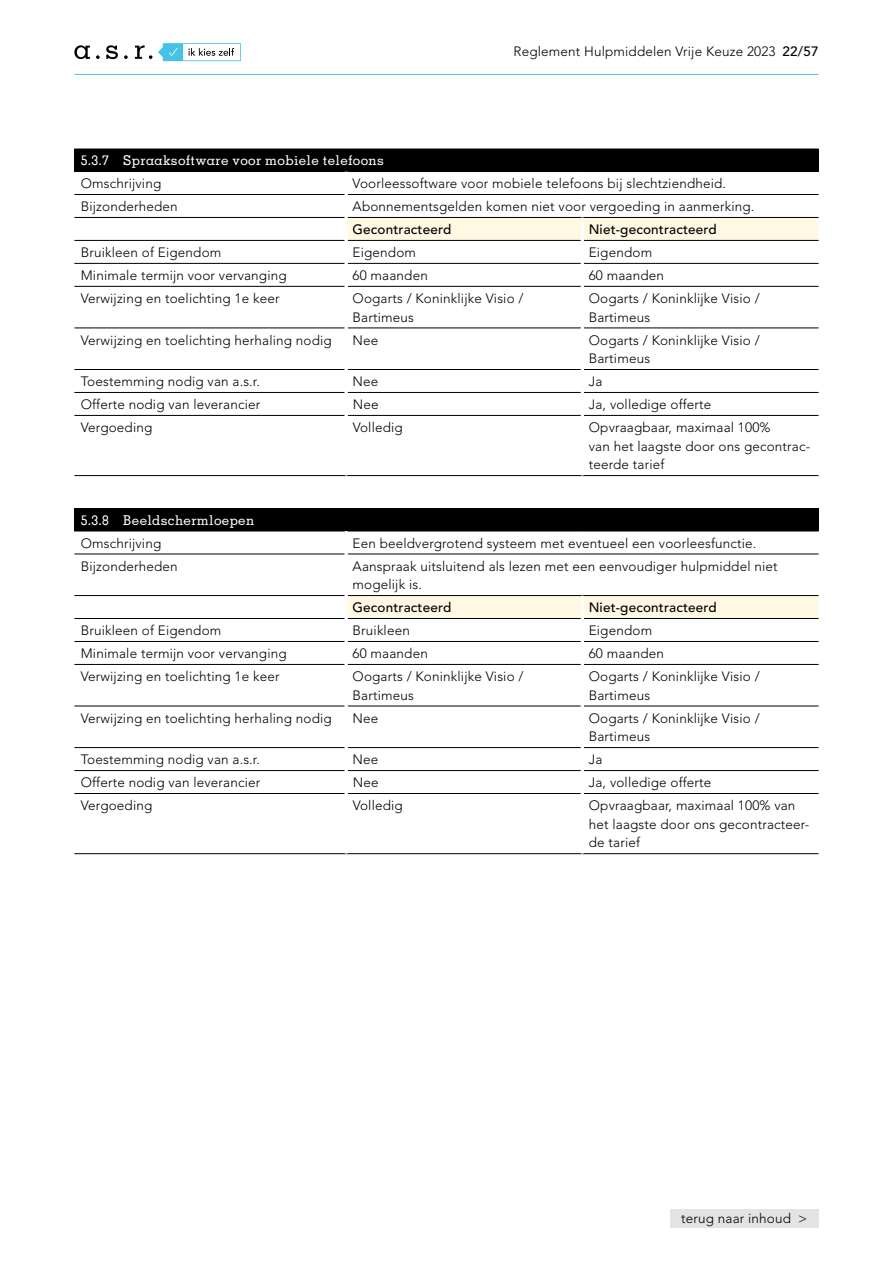
<style>
.page{position:relative;width:893px;height:1263px;background:#fff}
.page>*{position:absolute;margin:0;border:0;box-sizing:border-box;transform-origin:0 0}
.t1{font:300 13.5px/18.6px "Avenir LT Std";letter-spacing:.01em;color:#000}
.t2{font:500 13.5px "Avenir LT Std";letter-spacing:.01em;color:#000}
.t3{font:500 13.5px "Memphis LT Std";letter-spacing:.025em;color:#fff}
.s1{font-weight:500}
</style>
<div class="page">
<div style="left:670px;top:1209px;width:149px;height:19px;background:#e3e3e3"></div>
<div style="left:74px;top:149px;width:745px;height:23px;background:#000"></div>
<svg style="left:348px;top:216px;width:471px;height:112px"></svg>
<div style="left:348px;top:218px;width:471px;height:22px;background:#fff8e3"></div>
<hr style="left:74px;top:194px;width:271px;height:1px;background:#000">
<hr style="left:348px;top:194px;width:234px;height:1px;background:#000">
<hr style="left:582px;top:194px;width:237px;height:1px;background:#000">
<hr style="left:74px;top:217px;width:271px;height:1px;background:#000">
<hr style="left:348px;top:217px;width:234px;height:1px;background:#000">
<hr style="left:582px;top:217px;width:237px;height:1px;background:#000">
<hr style="left:74px;top:240px;width:271px;height:1px;background:#000">
<hr style="left:348px;top:240px;width:233px;height:1px;background:#000">
<hr style="left:584px;top:240px;width:235px;height:1px;background:#000">
<hr style="left:74px;top:263px;width:271px;height:1px;background:#000">
<hr style="left:348px;top:263px;width:233px;height:1px;background:#000">
<hr style="left:584px;top:263px;width:235px;height:1px;background:#000">
<hr style="left:74px;top:286px;width:271px;height:1px;background:#000">
<hr style="left:348px;top:286px;width:233px;height:1px;background:#000">
<hr style="left:584px;top:286px;width:235px;height:1px;background:#000">
<hr style="left:74px;top:328px;width:271px;height:1px;background:#000">
<hr style="left:348px;top:328px;width:233px;height:1px;background:#000">
<hr style="left:584px;top:328px;width:235px;height:1px;background:#000">
<hr style="left:74px;top:369px;width:271px;height:1px;background:#000">
<hr style="left:348px;top:369px;width:233px;height:1px;background:#000">
<hr style="left:584px;top:369px;width:235px;height:1px;background:#000">
<hr style="left:74px;top:392px;width:271px;height:1px;background:#000">
<hr style="left:348px;top:392px;width:233px;height:1px;background:#000">
<hr style="left:584px;top:392px;width:235px;height:1px;background:#000">
<hr style="left:74px;top:415px;width:271px;height:1px;background:#000">
<hr style="left:348px;top:415px;width:233px;height:1px;background:#000">
<hr style="left:584px;top:415px;width:235px;height:1px;background:#000">
<hr style="left:74px;top:475px;width:272px;height:1px;background:#000">
<hr style="left:346px;top:475px;width:236px;height:1px;background:#000">
<hr style="left:582px;top:475px;width:237px;height:1px;background:#000">
<hr style="left:581px;top:218px;width:3px;height:22px;background:#fff">
<hr style="left:581px;top:240px;width:3px;height:23px;background:#fff">
<hr style="left:581px;top:263px;width:3px;height:23px;background:#fff">
<hr style="left:581px;top:286px;width:3px;height:42px;background:#fff">
<div style="left:74px;top:508px;width:745px;height:23px;background:#000"></div>
<svg style="left:348px;top:553px;width:471px;height:153px"></svg>
<div style="left:348px;top:596px;width:471px;height:22px;background:#fff8e3"></div>
<hr style="left:74px;top:531px;width:272px;height:1px;background:#000">
<hr style="left:346px;top:531px;width:236px;height:1px;background:#000">
<hr style="left:582px;top:531px;width:237px;height:1px;background:#000">
<hr style="left:74px;top:554px;width:271px;height:1px;background:#000">
<hr style="left:348px;top:554px;width:234px;height:1px;background:#000">
<hr style="left:582px;top:554px;width:237px;height:1px;background:#000">
<hr style="left:74px;top:595px;width:271px;height:1px;background:#000">
<hr style="left:348px;top:595px;width:234px;height:1px;background:#000">
<hr style="left:582px;top:595px;width:237px;height:1px;background:#000">
<hr style="left:74px;top:618px;width:271px;height:1px;background:#000">
<hr style="left:348px;top:618px;width:233px;height:1px;background:#000">
<hr style="left:584px;top:618px;width:235px;height:1px;background:#000">
<hr style="left:74px;top:641px;width:271px;height:1px;background:#000">
<hr style="left:348px;top:641px;width:233px;height:1px;background:#000">
<hr style="left:584px;top:641px;width:235px;height:1px;background:#000">
<hr style="left:74px;top:664px;width:271px;height:1px;background:#000">
<hr style="left:348px;top:664px;width:233px;height:1px;background:#000">
<hr style="left:584px;top:664px;width:235px;height:1px;background:#000">
<hr style="left:74px;top:706px;width:271px;height:1px;background:#000">
<hr style="left:348px;top:706px;width:233px;height:1px;background:#000">
<hr style="left:584px;top:706px;width:235px;height:1px;background:#000">
<hr style="left:74px;top:747px;width:271px;height:1px;background:#000">
<hr style="left:348px;top:747px;width:233px;height:1px;background:#000">
<hr style="left:584px;top:747px;width:235px;height:1px;background:#000">
<hr style="left:74px;top:770px;width:271px;height:1px;background:#000">
<hr style="left:348px;top:770px;width:233px;height:1px;background:#000">
<hr style="left:584px;top:770px;width:235px;height:1px;background:#000">
<hr style="left:74px;top:793px;width:271px;height:1px;background:#000">
<hr style="left:348px;top:793px;width:233px;height:1px;background:#000">
<hr style="left:584px;top:793px;width:235px;height:1px;background:#000">
<hr style="left:74px;top:853px;width:272px;height:1px;background:#000">
<hr style="left:346px;top:853px;width:236px;height:1px;background:#000">
<hr style="left:582px;top:853px;width:237px;height:1px;background:#000">
<hr style="left:345px;top:531px;width:3px;height:23px;background:#fff">
<hr style="left:581px;top:596px;width:3px;height:22px;background:#fff">
<hr style="left:581px;top:618px;width:3px;height:23px;background:#fff">
<hr style="left:581px;top:641px;width:3px;height:23px;background:#fff">
<hr style="left:581px;top:664px;width:3px;height:42px;background:#fff">
<hr style="left:74px;top:74px;width:745px;height:1px;background:#46c2e6">
<svg style="left:106px;top:45px;width:12px;height:14px"></svg>
<svg style="left:74px;top:45px;width:16px;height:14px"></svg>
<svg style="left:96px;top:55px;width:4px;height:4px"></svg>
<svg style="left:124px;top:55px;width:4px;height:4px"></svg>
<svg style="left:135px;top:45px;width:17px;height:14px"></svg>
<svg style="left:158px;top:43px;width:83px;height:18px"></svg>
<p class="t1" style="left:513px;top:42px;width:307px">Reglement Hulpmiddelen Vrije Keuze 2023 <span class="s1">22/57</span></p>
<p class="t3" style="left:81px;top:152px;width:305px">5.3.7 Spraaksoftware voor mobiele telefoons</p>
<p class="t1" style="left:81px;top:174px;width:82px">Omschrijving</p>
<p class="t1" style="left:353px;top:174px;width:375px">Voorleessoftware voor mobiele telefoons bij slechtziendheid.</p>
<p class="t1" style="left:81px;top:197px;width:98px">Bijzonderheden</p>
<p class="t1" style="left:353px;top:197px;width:403px">Abonnementsgelden komen niet voor vergoeding in aanmerking.</p>
<p class="t2" style="left:353px;top:222px;width:100px">Gecontracteerd</p>
<p class="t2" style="left:589px;top:222px;width:129px">Niet-gecontracteerd</p>
<p class="t1" style="left:81px;top:243px;width:142px">Bruikleen of Eigendom</p>
<p class="t1" style="left:353px;top:243px;width:65px">Eigendom</p>
<p class="t1" style="left:589px;top:243px;width:65px">Eigendom</p>
<p class="t1" style="left:81px;top:266px;width:207px">Minimale termijn voor vervanging</p>
<p class="t1" style="left:353px;top:266px;width:77px">60 maanden</p>
<p class="t1" style="left:589px;top:266px;width:77px">60 maanden</p>
<p class="t1" style="left:81px;top:289px;width:200px">Verwijzing en toelichting 1e keer</p>
<p class="t1" style="left:353px;top:289px;width:172px">Oogarts / Koninklijke Visio /<br>Bartimeus</p>
<p class="t1" style="left:589px;top:289px;width:172px">Oogarts / Koninklijke Visio /<br>Bartimeus</p>
<p class="t1" style="left:81px;top:331px;width:253px">Verwijzing en toelichting herhaling nodig</p>
<p class="t1" style="left:353px;top:331px;width:27px">Nee</p>
<p class="t1" style="left:589px;top:331px;width:172px">Oogarts / Koninklijke Visio /<br>Bartimeus</p>
<p class="t1" style="left:81px;top:372px;width:180px">Toestemming nodig van a.s.r.</p>
<p class="t1" style="left:353px;top:372px;width:27px">Nee</p>
<p class="t1" style="left:589px;top:372px;width:15px">Ja</p>
<p class="t1" style="left:81px;top:395px;width:181px">Offerte nodig van leverancier</p>
<p class="t1" style="left:353px;top:395px;width:27px">Nee</p>
<p class="t1" style="left:589px;top:395px;width:124px">Ja, volledige offerte</p>
<p class="t1" style="left:81px;top:418px;width:73px">Vergoeding</p>
<p class="t1" style="left:353px;top:418px;width:52px">Volledig</p>
<p class="t1" style="left:589px;top:418px;width:223px">Opvraagbaar, maximaal 100%<br>van het laagste door ons gecontrac&shy;teerde tarief</p>
<p class="t3" style="left:81px;top:511px;width:175px">5.3.8 Beeldschermloepen</p>
<p class="t1" style="left:81px;top:534px;width:82px">Omschrijving</p>
<p class="t1" style="left:353px;top:534px;width:405px">Een beeldvergrotend systeem met eventueel een voorleesfunctie.</p>
<p class="t1" style="left:81px;top:557px;width:98px">Bijzonderheden</p>
<p class="t1" style="left:353px;top:557px;width:427px">Aanspraak uitsluitend als lezen met een eenvoudiger hulpmiddel niet mogelijk is.</p>
<p class="t2" style="left:353px;top:600px;width:100px">Gecontracteerd</p>
<p class="t2" style="left:589px;top:600px;width:129px">Niet-gecontracteerd</p>
<p class="t1" style="left:81px;top:621px;width:142px">Bruikleen of Eigendom</p>
<p class="t1" style="left:353px;top:621px;width:59px">Bruikleen</p>
<p class="t1" style="left:589px;top:621px;width:65px">Eigendom</p>
<p class="t1" style="left:81px;top:644px;width:207px">Minimale termijn voor vervanging</p>
<p class="t1" style="left:353px;top:644px;width:77px">60 maanden</p>
<p class="t1" style="left:589px;top:644px;width:77px">60 maanden</p>
<p class="t1" style="left:81px;top:667px;width:200px">Verwijzing en toelichting 1e keer</p>
<p class="t1" style="left:353px;top:667px;width:172px">Oogarts / Koninklijke Visio /<br>Bartimeus</p>
<p class="t1" style="left:589px;top:667px;width:172px">Oogarts / Koninklijke Visio /<br>Bartimeus</p>
<p class="t1" style="left:81px;top:709px;width:253px">Verwijzing en toelichting herhaling nodig</p>
<p class="t1" style="left:353px;top:709px;width:27px">Nee</p>
<p class="t1" style="left:589px;top:709px;width:172px">Oogarts / Koninklijke Visio /<br>Bartimeus</p>
<p class="t1" style="left:81px;top:750px;width:180px">Toestemming nodig van a.s.r.</p>
<p class="t1" style="left:353px;top:750px;width:27px">Nee</p>
<p class="t1" style="left:589px;top:750px;width:15px">Ja</p>
<p class="t1" style="left:81px;top:773px;width:181px">Offerte nodig van leverancier</p>
<p class="t1" style="left:353px;top:773px;width:27px">Nee</p>
<p class="t1" style="left:589px;top:773px;width:124px">Ja, volledige offerte</p>
<p class="t1" style="left:81px;top:796px;width:73px">Vergoeding</p>
<p class="t1" style="left:353px;top:796px;width:52px">Volledig</p>
<p class="t1" style="left:589px;top:796px;width:222px">Opvraagbaar, maximaal 100% van het laagste door ons gecontracteer&shy;de tarief</p>
<p class="t1" style="left:681px;top:1209px;width:127px">terug naar inhoud &gt;</p>
</div>
